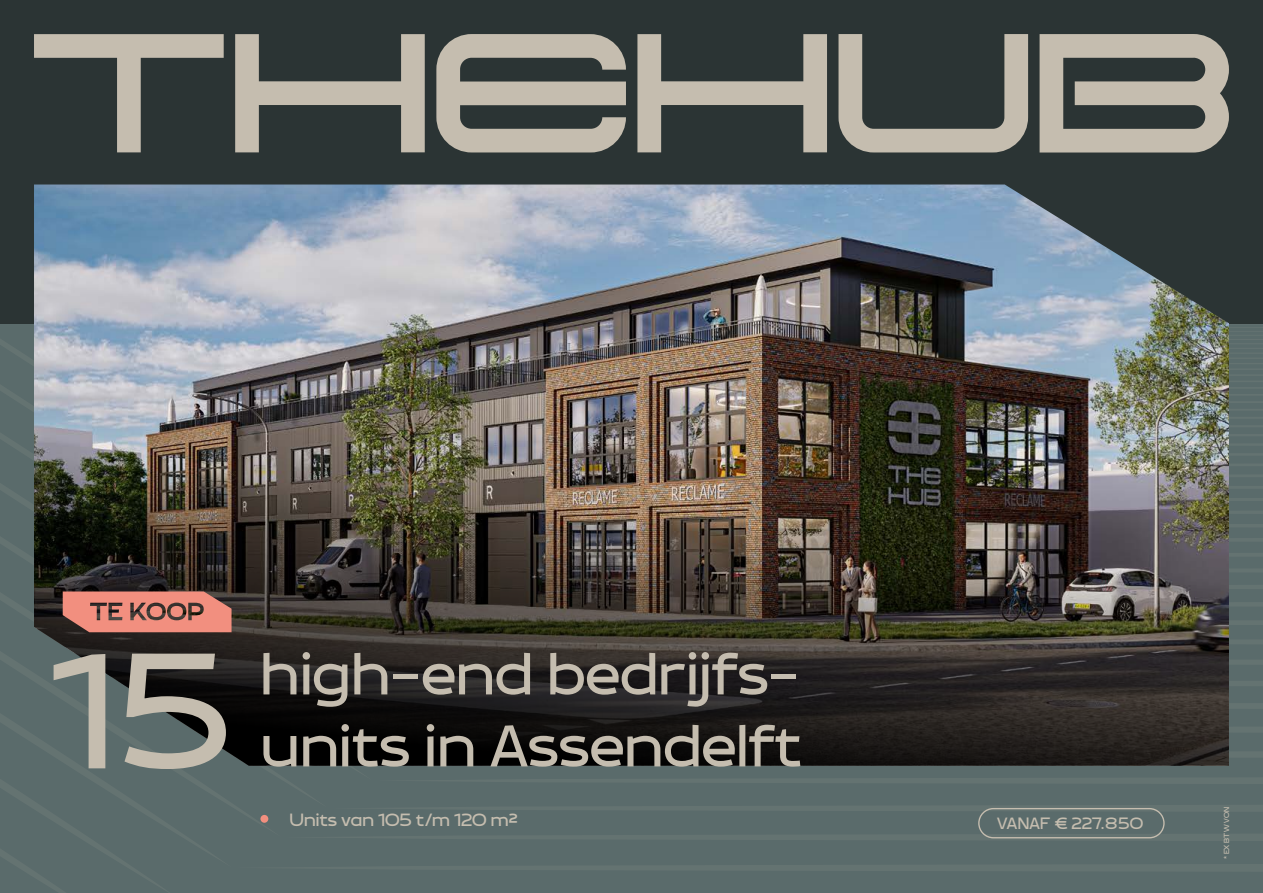
<style>
.page{position:relative;width:1263px;height:893px;background:#2b3434}
.page>*{position:absolute;margin:0;border:0;box-sizing:border-box;transform-origin:0 0}
.t1{font:166.5px "Brinnan";color:#c5bdaf}
.t2{font:60px/72px "Brinnan";color:#c5bdaf}
.t3{font:18px "Brinnan";color:#c5bdaf}
.t4{font:16.65px "Brinnan";letter-spacing:.02em;color:#c5bdaf}
.t5{font:7.5px "Brinnan";letter-spacing:.02em;color:#c5bdaf}
</style>
<div class="page">
<svg style="left:34px;top:195px;width:1195px;height:129px;background:#8996a4"></svg>
<svg style="left:34px;top:34px;width:190px;height:118px"></svg>
<svg style="left:235px;top:34px;width:190px;height:118px"></svg>
<svg style="left:637px;top:34px;width:190px;height:118px"></svg>
<svg style="left:838px;top:34px;width:190px;height:118px"></svg>
<svg style="left:436px;top:34px;width:190px;height:118px"></svg>
<svg style="left:1039px;top:34px;width:190px;height:119px"></svg>
<img style="left:0;top:324px;width:1263px;height:569px">
<h1 class="t1" style="left:49px;top:621px;width:182px">15</h1>
<p class="t2" style="left:260px;top:641px;width:543px">high-end bedrijfs&shy;units in Assendelft</p>
<p class="t3" style="left:290px;top:810px;width:229px">Units van 105 t/m 120 m²</p>
<p class="t4" style="left:997px;top:814px;width:148px">VANAF € 227.850</p>
<p class="t5" style="left:1222px;top:859px;width:54px;rotate:-90deg">* EX BTW VON</p>
</div>
